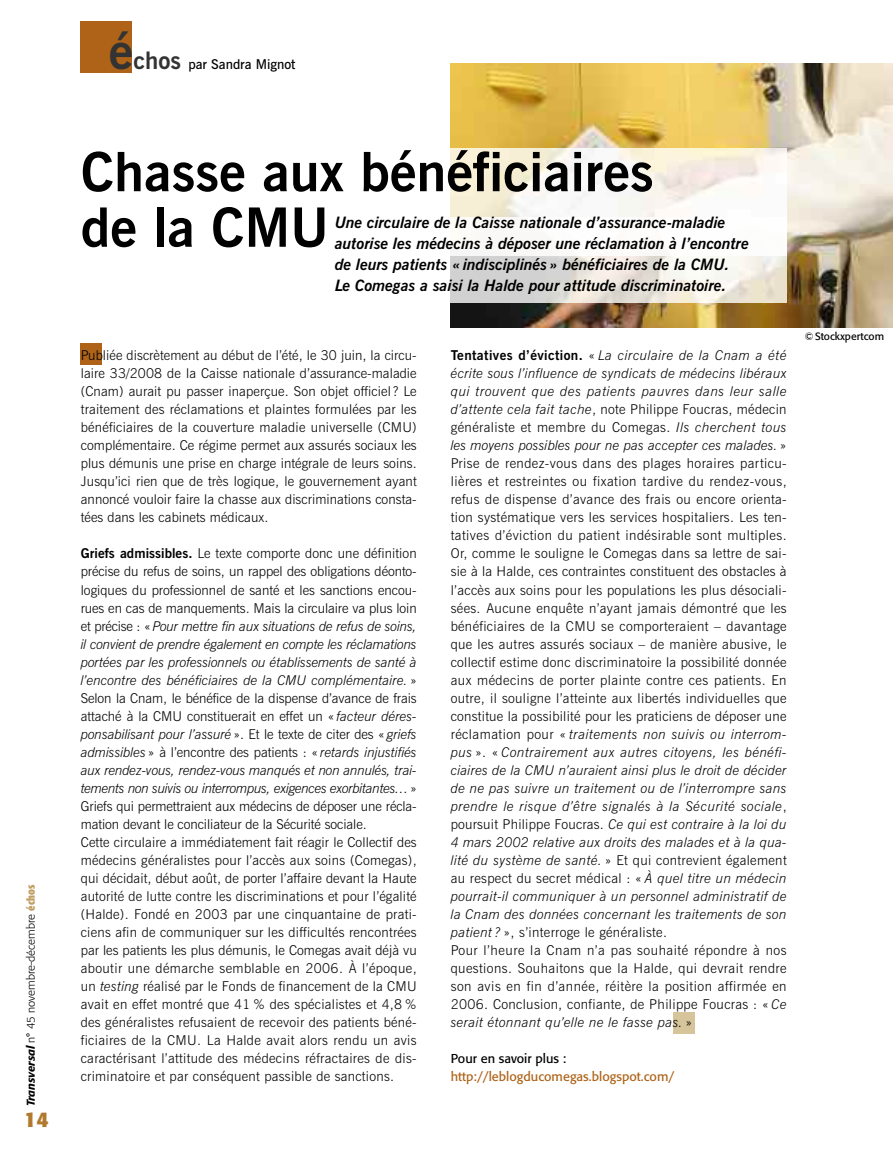
<style>
.page{position:relative;width:893px;height:1149px;background:#fff}
.page>*{position:absolute;margin:0;border:0;box-sizing:border-box;transform-origin:0 0}
.t1{font:700 54px/55.5px "News Gothic BT";color:#000}
.t2{font:700 21px "Formata";color:#b1792d}
.t3{font:italic 700 15.75px/21px "News Gothic BT";color:#000}
.t4{font:300 13.5px/18px "News Gothic BT";letter-spacing:.02em;color:#000}
.t5{font:600 13.5px "News Gothic BT";color:#000}
.t6{font:12.75px "Formata";color:#ae6318}
.t7{font:12.75px "Formata";color:#000}
.t8{font:300 11.25px "Formata";color:#000}
.t9{font:10.5px "Formata";color:#000}
.s1{font-weight:500;font-style:italic}
.s2{font-weight:700;font-stretch:condensed;color:#c19e61}
.s3{font-weight:700;font-size:49.5px;color:#333}
.s4{font-weight:700;font-size:24px;color:#333}
.s5{font-weight:700}
.s6{font-style:italic}
</style>
<div class="page">
<div style="left:81px;top:343px;width:21px;height:21px;background:#ae6318"></div>
<div style="left:673px;top:1012px;width:21px;height:21px;background:#d6c59a"></div>
<div style="left:81px;top:21px;width:51px;height:51px;background:#ae6318"></div>
<img style="left:451px;top:64px;width:442px;height:263px">
<img style="left:451px;top:149px;width:336px;height:153px">
<p class="t8" style="left:26px;top:1106px;width:223px;rotate:-90deg"><span class="s1">Transversal</span> n° 45 novembre-décembre <span class="s2">échos</span></p>
<h2 class="t2" style="left:24px;top:1110px;width:26px">14</h2>
<p class="t5" style="left:109px;top:59px;width:188px"><span class="s3">é</span><span class="s4">chos</span> par Sandra Mignot</p>
<h1 class="t1" style="left:81px;top:149px;width:574px">Chasse aux bénéficiaires de la CMU</h1>
<p class="t3" style="left:335px;top:214px;width:415px">Une circulaire de la Caisse nationale d’assurance-maladie autorise les médecins à déposer une réclamation à l’encontre de leurs patients « indisciplinés » bénéficiaires de la CMU.<br>Le Comegas a saisi la Halde pour attitude discriminatoire.</p>
<p class="t4" style="left:81px;top:347px;width:337px;text-align:justify">Publiée discrètement au début de l’été, le 30 juin, la circu&shy;laire 33/2008 de la Caisse nationale d’assurance-maladie (Cnam) aurait pu passer inaperçue. Son objet officiel ? Le traitement des réclamations et plaintes formulées par les bénéficiaires de la couverture maladie universelle (CMU) complémentaire. Ce régime permet aux assurés sociaux les plus démunis une prise en charge intégrale de leurs soins.<br>Jusqu’ici rien que de très logique, le gouvernement ayant annoncé vouloir faire la chasse aux discriminations consta&shy;tées dans les cabinets médicaux.</p>
<p class="t4" style="left:81px;top:545px;width:337px"><span class="s5">Griefs admissibles.</span> Le texte comporte donc une définition précise du refus de soins, un rappel des obligations déonto&shy;logiques du professionnel de santé et les sanctions encou&shy;rues en cas de manquements. Mais la circulaire va plus loin et précise : «<span class="s6">Pour mettre fin aux situations de refus de soins, il convient de prendre également en compte les réclamations portées par les professionnels ou établissements de santé à l’encontre des bénéficiaires de la CMU complémentaire.</span> » Selon la Cnam, le bénéfice de la dispense d’avance de frais attaché à la CMU constituerait en effet un « <span class="s6">facteur déres&shy;ponsabilisant pour l’assuré</span> ». Et le texte de citer des « <span class="s6">griefs admissibles</span> » à l’encontre des patients : « <span class="s6">retards injustifiés aux rendez-vous, rendez-vous manqués et non annulés, trai&shy;tements non suivis ou interrompus, exigences exorbitantes…</span>» Griefs qui permettraient aux médecins de déposer une récla&shy;mation devant le conciliateur de la Sécurité sociale.<br>Cette circulaire a immédiatement fait réagir le Collectif des médecins généralistes pour l’accès aux soins (Comegas), qui décidait, début août, de porter l’affaire devant la Haute autorité de lutte contre les discriminations et pour l’égalité (Halde). Fondé en 2003 par une cinquantaine de prati&shy;ciens afin de communiquer sur les difficultés rencontrées par les patients les plus démunis, le Comegas avait déjà vu aboutir une démarche semblable en 2006. À l’époque, un <span class="s6">testing</span> réalisé par le Fonds de financement de la CMU avait en effet montré que 41 % des spécialistes et 4,8 % des généralistes refusaient de recevoir des patients béné&shy;ficiaires de la CMU. La Halde avait alors rendu un avis caractérisant l’attitude des médecins réfractaires de dis&shy;criminatoire et par conséquent passible de sanctions.</p>
<p class="t4" style="left:451px;top:347px;width:337px"><span class="s5">Tentatives d’éviction.</span> « <span class="s6">La circulaire de la Cnam a été écrite sous l’influence de syndicats de médecins libéraux qui trouvent que des patients pauvres dans leur salle d’attente cela fait tache</span>, note Philippe Foucras, médecin généraliste et membre du Comegas. <span class="s6">Ils cherchent tous les moyens possibles pour ne pas accepter ces malades.</span> » Prise de rendez-vous dans des plages horaires particu&shy;lières et restreintes ou fixation tardive du rendez-vous, refus de dispense d’avance des frais ou encore orienta&shy;tion systématique vers les services hospitaliers. Les ten&shy;tatives d’éviction du patient indésirable sont multiples.<br>Or, comme le souligne le Comegas dans sa lettre de sai&shy;sie à la Halde, ces contraintes constituent des obstacles à l’accès aux soins pour les populations les plus désociali&shy;sées. Aucune enquête n’ayant jamais démontré que les bénéficiaires de la CMU se comporteraient – davantage que les autres assurés sociaux – de manière abusive, le collectif estime donc discriminatoire la possibilité donnée aux médecins de porter plainte contre ces patients. En outre, il souligne l’atteinte aux libertés individuelles que constitue la possibilité pour les praticiens de déposer une réclamation pour « <span class="s6">traitements non suivis ou interrom&shy;pus</span> ». « <span class="s6">Contrairement aux autres citoyens, les bénéfi&shy;ciaires de la CMU n’auraient ainsi plus le droit de décider de ne pas suivre un traitement ou de l’interrompre sans prendre le risque d’être signalés à la Sécurité sociale</span>, poursuit Philippe Foucras. <span class="s6">Ce qui est contraire à la loi du 4 mars 2002 relative aux droits des malades et à la qua&shy;lité du système de santé.</span> » Et qui contrevient également au respect du secret médical : « <span class="s6">À quel titre un médecin pourrait-il communiquer à un personnel administratif de la Cnam des données concernant les traitements de son patient ?</span> », s’interroge le généraliste.<br>Pour l’heure la Cnam n’a pas souhaité répondre à nos questions. Souhaitons que la Halde, qui devrait rendre son avis en fin d’année, réitère la position affirmée en 2006. Conclusion, confiante, de Philippe Foucras : « <span class="s6">Ce serait étonnant qu’elle ne le fasse pas.</span> »</p>
<p class="t7" style="left:451px;top:1052px;width:117px">Pour en savoir plus :</p>
<p class="t6" style="left:451px;top:1070px;width:225px">http://leblogducomegas.blogspot.com/</p>
<p class="t9" style="left:805px;top:331px;width:81px">© Stockxpertcom</p>
</div>
